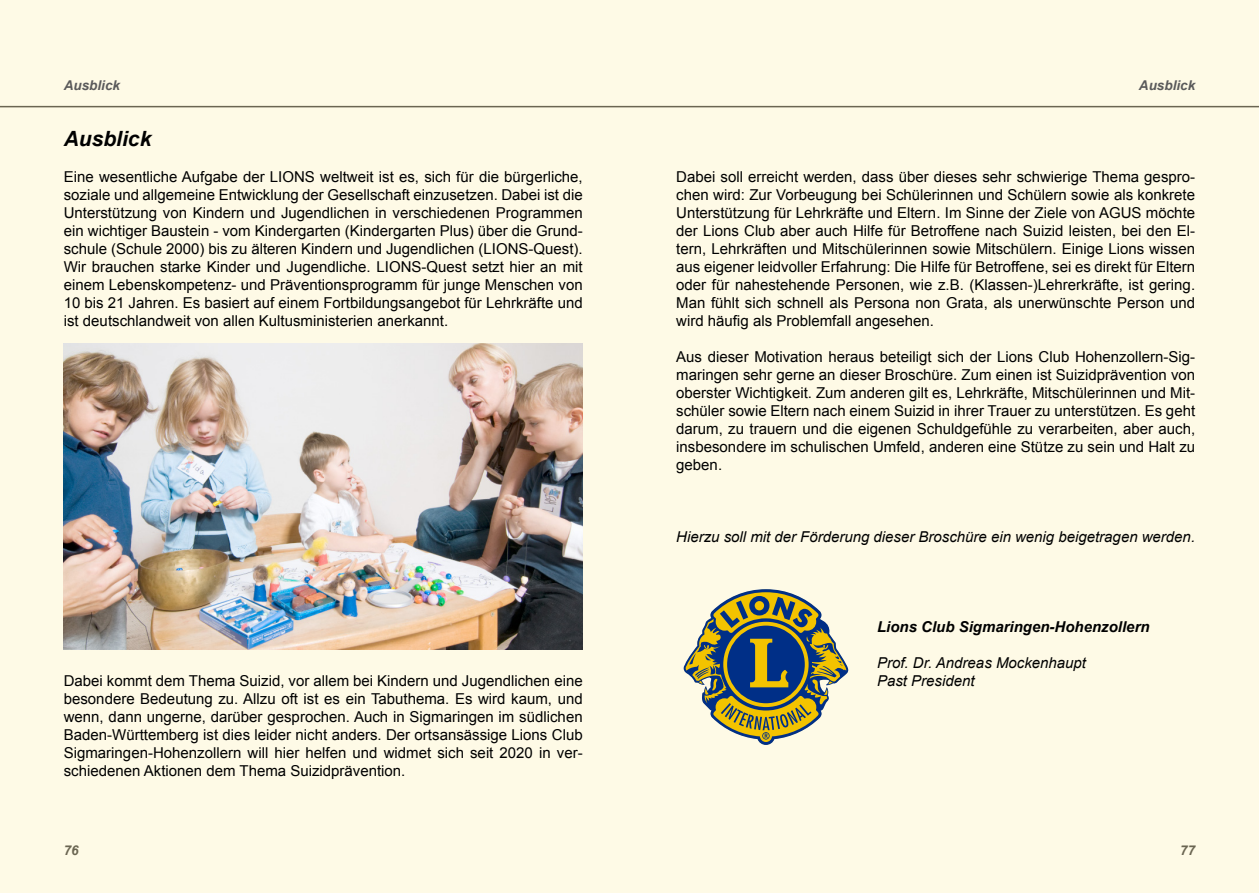
<style>
.page{position:relative;width:1259px;height:893px;background:#fefae6}
.page>*{position:absolute;margin:0;border:0;box-sizing:border-box;transform-origin:0 0}
.t1{font:italic 700 21px "Arial";color:#000}
.t2{font:15px/18px "Arial";color:#000;text-align:justify}
.t3{font:italic 15px/18px "Arial";color:#000}
.t4{font:italic 700 15px "Arial";color:#000}
.t5{font:italic 700 13.5px "Arial";color:#5a5a5b}
</style>
<div class="page">
<svg style="left:683px;top:589px;width:165px;height:156px"></svg>
<img style="left:64px;top:344px;width:519px;height:306px">
<p class="t5" style="left:64px;top:76px;width:58px">Ausblick</p>
<p class="t5" style="left:1139px;top:76px;width:58px">Ausblick</p>
<h1 class="t1" style="left:64px;top:124px;width:89px">Ausblick</h1>
<p class="t2" style="left:64px;top:167px;width:520px">Eine wesentliche Aufgabe der LIONS weltweit ist es, sich für die bürgerliche, soziale und allgemeine Entwicklung der Gesellschaft einzusetzen. Dabei ist die Unterstützung von Kindern und Jugendlichen in verschiedenen Programmen ein wichtiger Baustein - vom Kindergarten (Kindergarten Plus) über die Grund&shy;schule (Schule 2000) bis zu älteren Kindern und Jugendlichen (LIONS-Quest).<br>Wir brauchen starke Kinder und Jugendliche. LIONS-Quest setzt hier an mit einem Lebenskompetenz- und Präventionsprogramm für junge Menschen von 10 bis 21 Jahren. Es basiert auf einem Fortbildungsangebot für Lehrkräfte und ist deutschlandweit von allen Kultusministerien anerkannt.</p>
<p class="t2" style="left:64px;top:671px;width:520px">Dabei kommt dem Thema Suizid, vor allem bei Kindern und Jugendlichen eine besondere Bedeutung zu. Allzu oft ist es ein Tabuthema. Es wird kaum, und wenn, dann ungerne, darüber gesprochen. Auch in Sigmaringen im südlichen Baden-Württemberg ist dies leider nicht anders. Der ortsansässige Lions Club Sigmaringen-Hohenzollern will hier helfen und widmet sich seit 2020 in ver&shy;schiedenen Aktionen dem Thema Suizidprävention.</p>
<p class="t2" style="left:676px;top:167px;width:520px">Dabei soll erreicht werden, dass über dieses sehr schwierige Thema gespro&shy;chen wird: Zur Vorbeugung bei Schülerinnen und Schülern sowie als konkrete Unterstützung für Lehrkräfte und Eltern. Im Sinne der Ziele von AGUS möchte der Lions Club aber auch Hilfe für Betroffene nach Suizid leisten, bei den El&shy;tern, Lehrkräften und Mitschülerinnen sowie Mitschülern. Einige Lions wissen aus eigener leidvoller Erfahrung: Die Hilfe für Betroffene, sei es direkt für Eltern oder für nahestehende Personen, wie z.B. (Klassen-)Lehrerkräfte, ist gering.<br>Man fühlt sich schnell als Persona non Grata, als unerwünschte Person und wird häufig als Problemfall angesehen.</p>
<p class="t2" style="left:676px;top:347px;width:520px">Aus dieser Motivation heraus beteiligt sich der Lions Club Hohenzollern-Sig&shy;maringen sehr gerne an dieser Broschüre. Zum einen ist Suizidprävention von oberster Wichtigkeit. Zum anderen gilt es, Lehrkräfte, Mitschülerinnen und Mit&shy;schüler sowie Eltern nach einem Suizid in ihrer Trauer zu unterstützen. Es geht darum, zu trauern und die eigenen Schuldgefühle zu verarbeiten, aber auch, insbesondere im schulischen Umfeld, anderen eine Stütze zu sein und Halt zu geben.</p>
<p class="t3" style="left:676px;top:528px;width:520px">Hierzu soll mit der Förderung dieser Broschüre ein wenig beigetragen werden.</p>
<p class="t4" style="left:877px;top:616px;width:274px">Lions Club Sigmaringen-Hohenzollern</p>
<p class="t3" style="left:877px;top:654px;width:210px">Prof. Dr. Andreas Mockenhaupt<br>Past President</p>
<p class="t5" style="left:64px;top:841px;width:17px">76</p>
<p class="t5" style="left:1180px;top:841px;width:17px">77</p>
</div>
